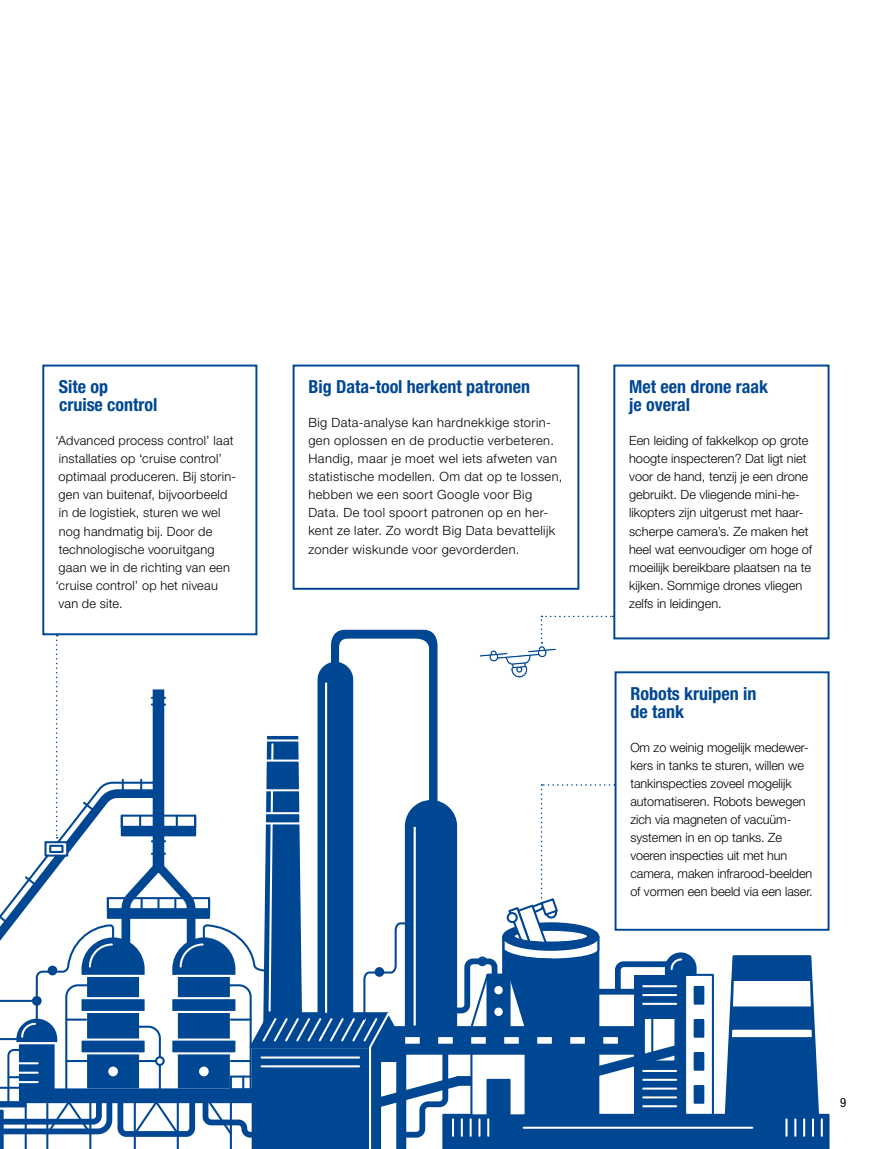
<style>
.page{position:relative;width:872px;height:1149px;background:#fff}
.page>*{position:absolute;margin:0;border:0;box-sizing:border-box;transform-origin:0 0}
.t1{font:700 condensed 18px/18px "Helvetica Neue LT Std";color:#004793}
.t2{font:300 12.75px/18px "Helvetica Neue LT Std";color:#000}
.t3{font:300 12.75px/18px "Helvetica Neue LT Std";letter-spacing:.035em;color:#000}
.t4{font:300 12.75px/18px "Helvetica Neue LT Std";letter-spacing:.02em;color:#000}
.t5{font:condensed 12.75px "Helvetica Neue LT Std";color:#000}
</style>
<div class="page">
<div style="left:292px;top:364px;width:287px;height:225px;border:2px solid #004793"></div>
<div style="left:613px;top:364px;width:216px;height:275px;border:2px solid #004793"></div>
<div style="left:42px;top:364px;width:215px;height:271px;border:2px solid #004793"></div>
<svg style="left:0;top:615px;width:829px;height:533px"></svg>
<div style="left:615px;top:672px;width:213px;height:257px;background:#fff"></div>
<div style="left:614px;top:671px;width:215px;height:259px;border:2px solid #004793"></div>
<h1 class="t1" style="left:59px;top:377px;width:100px">Site op<br>cruise control</h1>
<p class="t4" style="left:55px;top:431px;width:182px">‘Advanced process control’ laat installaties op ‘cruise control’ optimaal produceren. Bij storin&shy;gen van buitenaf, bijvoorbeeld in de logistiek, sturen we wel nog handmatig bij. Door de technologische vooruitgang gaan we in de richting van een ‘cruise control’ op het niveau van de site.</p>
<h1 class="t1" style="left:308px;top:377px;width:223px">Big Data-tool herkent patronen</h1>
<p class="t3" style="left:308px;top:413px;width:255px">Big Data-analyse kan hardnekkige storin&shy;gen oplossen en de productie verbeteren.<br>Handig, maar je moet wel iets afweten van statistische modellen. Om dat op te lossen, hebben we een soort Google voor Big Data. De tool spoort patronen op en her&shy;kent ze later. Zo wordt Big Data bevattelijk zonder wiskunde voor gevorderden.</p>
<h1 class="t1" style="left:629px;top:377px;width:140px">Met een drone raak je overal</h1>
<p class="t2" style="left:629px;top:431px;width:185px">Een leiding of fakkelkop op grote hoogte inspecteren? Dat ligt niet voor de hand, tenzij je een drone gebruikt. De vliegende mini-he&shy;likopters zijn uitgerust met haar&shy;scherpe camera’s. Ze maken het heel wat eenvoudiger om hoge of moeilijk bereikbare plaatsen na te kijken. Sommige drones vliegen zelfs in leidingen.</p>
<h1 class="t1" style="left:630px;top:684px;width:128px">Robots kruipen in de tank</h1>
<p class="t2" style="left:630px;top:737px;width:184px">Om zo weinig mogelijk medewer&shy;kers in tanks te sturen, willen we tankinspecties zoveel mogelijk automatiseren. Robots bewegen zich via magneten of vacuüm&shy;systemen in en op tanks. Ze voeren inspecties uit met hun camera, maken infrarood-beelden of vormen een beeld via een laser.</p>
<p class="t5" style="left:840px;top:1094px;width:8px">9</p>
</div>
